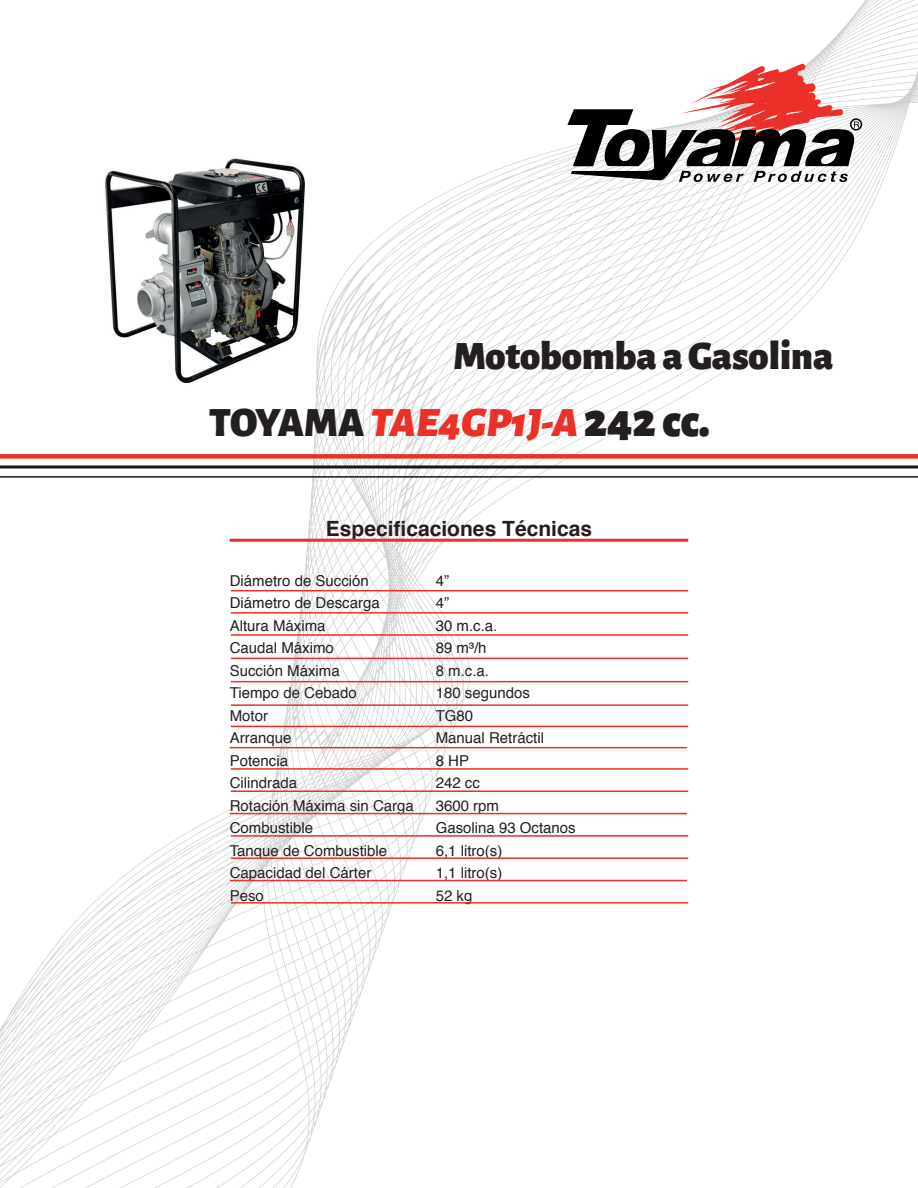
<style>
.page{position:relative;width:918px;height:1188px;background:#fff}
.page>*{position:absolute;margin:0;border:0;box-sizing:border-box;transform-origin:0 0}
.t1{font:italic 900 42px "Alegreya Sans";color:#eb2f29}
.t2{font:900 40.5px "Alegreya Sans";color:#231f20}
.t3{font:700 21px "Helvetica";color:#231f20}
.t4{font:15px/22.5px "Helvetica";color:#231f20}
.s1{font-style:normal;color:#231f20}
.s2{font-style:normal;font-size:48px;color:#231f20}
</style>
<div class="page">
<svg style="left:0;top:1056px;width:45px;height:132px"></svg>
<svg style="left:45px;top:792px;width:261px;height:396px"></svg>
<svg style="left:0;top:823px;width:301px;height:233px"></svg>
<svg style="left:685px;top:0;width:233px;height:395px"></svg>
<svg style="left:685px;top:56px;width:210px;height:208px"></svg>
<svg style="left:301px;top:792px;width:130px;height:360px"></svg>
<svg style="left:266px;top:147px;width:419px;height:643px"></svg>
<svg style="left:567px;top:64px;width:295px;height:118px"></svg>
<div style="left:0;top:454px;width:918px;height:5px;background:#eb2f29"></div>
<hr style="left:0;top:465px;width:918px;height:3px;background:#17181b">
<hr style="left:0;top:476px;width:918px;height:2px;background:#17181b">
<hr style="left:230px;top:539px;width:458px;height:3px;background:#eb2f29">
<hr style="left:231px;top:590px;width:457px;height:1px;background:#eb2f29">
<hr style="left:231px;top:902px;width:457px;height:2px;background:#eb2f29">
<hr style="left:231px;top:612px;width:457px;height:2px;background:#eb2f29">
<hr style="left:231px;top:634px;width:457px;height:2px;background:#eb2f29">
<hr style="left:231px;top:704px;width:457px;height:2px;background:#eb2f29">
<hr style="left:231px;top:768px;width:457px;height:2px;background:#eb2f29">
<hr style="left:231px;top:658px;width:457px;height:1px;background:#eb2f29">
<hr style="left:231px;top:681px;width:457px;height:1px;background:#eb2f29">
<hr style="left:231px;top:726px;width:457px;height:1px;background:#eb2f29">
<hr style="left:231px;top:790px;width:457px;height:2px;background:#eb2f29">
<hr style="left:231px;top:857px;width:457px;height:2px;background:#eb2f29">
<hr style="left:231px;top:835px;width:457px;height:2px;background:#eb2f29">
<hr style="left:230px;top:747px;width:457px;height:1px;background:#eb2f29">
<hr style="left:230px;top:813px;width:457px;height:1px;background:#eb2f29">
<hr style="left:230px;top:880px;width:457px;height:1px;background:#eb2f29">
<img style="left:105px;top:147px;width:204px;height:253px">
<h2 class="t2" style="left:453px;top:323px;width:382px">Motobomba a Gasolina</h2>
<h1 class="t1" style="left:209px;top:389px;width:502px"><span class="s1">TOYAMA</span> TAE4GP1J-A <span class="s2">242 cc.</span></h1>
<h3 class="t3" style="left:326px;top:511px;width:268px">Especificaciones Técnicas</h3>
<p class="t4" style="left:230px;top:569px;width:186px">Diámetro de Succión<br>Diámetro de Descarga<br>Altura Máxima<br>Caudal Máximo<br>Succión Máxima<br>Tiempo de Cebado<br>Motor<br>Arranque<br>Potencia<br>Cilindrada<br>Rotación Máxima sin Carga<br>Combustible<br>Tanque de Combustible<br>Capacidad del Cárter<br>Peso</p>
<p class="t4" style="left:436px;top:569px;width:142px">4”<br>4”<br>30 m.c.a.<br>89 m³/h<br>8 m.c.a.<br>180 segundos<br>TG80<br>Manual Retráctil<br>8 HP<br>242 cc<br>3600 rpm<br>Gasolina 93 Octanos<br>6,1 litro(s)<br>1,1 litro(s)<br>52 kg</p>
</div>
